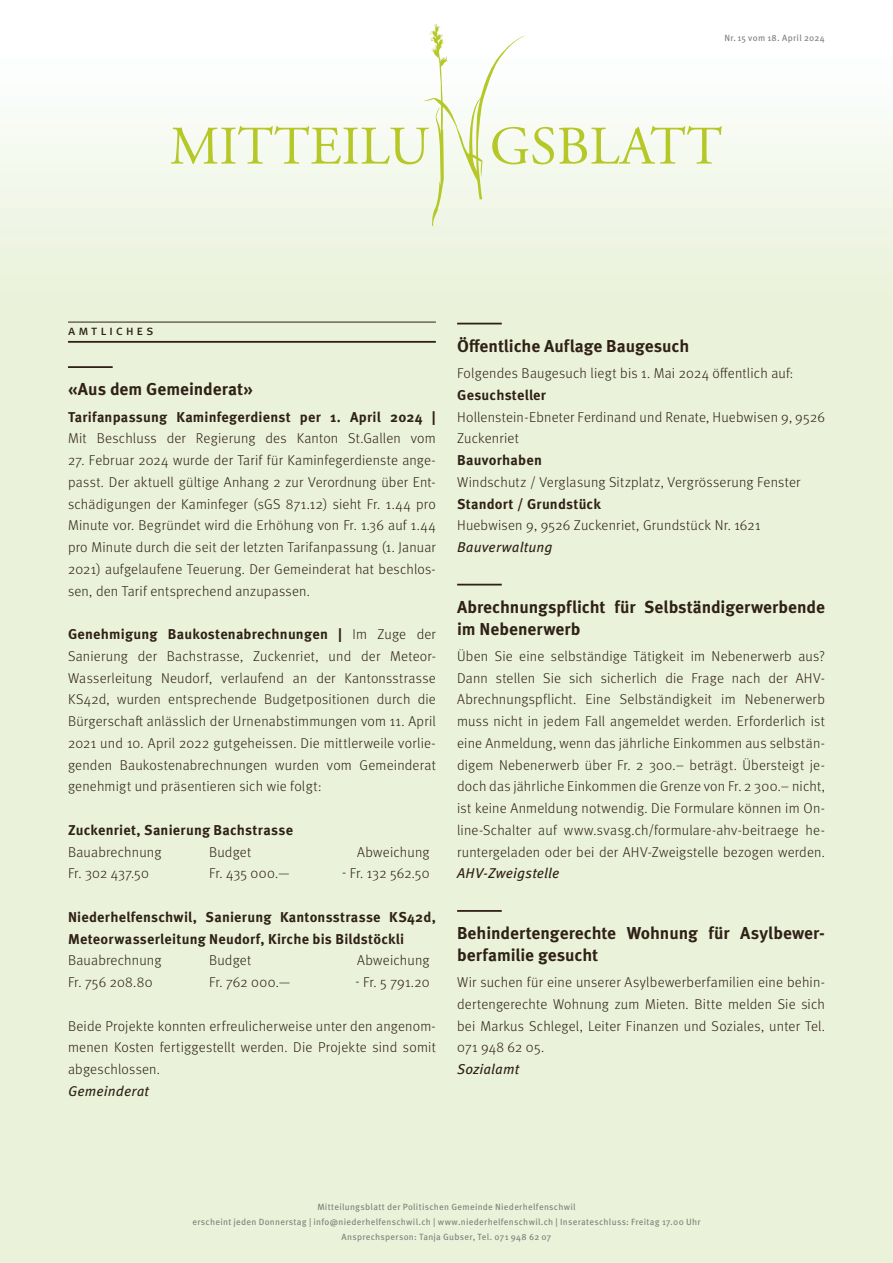
<style>
.page{position:relative;width:893px;height:1263px;background:#fff}
.page>*{position:absolute;margin:0;border:0;box-sizing:border-box;transform-origin:0 0}
._1_Haupttitel{font:700 17.25px/21.8px "Meta Pro";letter-spacing:-.005em;color:#2f2116}
._3_Lauftext{font:300 14.25px/21.8px "Meta Pro";letter-spacing:.015em;color:#2f2116;text-align:justify}
._3_Lauftext-2{font:700 14.25px/21.8px "Meta Pro";letter-spacing:.015em;color:#2f2116}
.Absender{font:italic 14.25px "Meta Pro";letter-spacing:.01em;color:#2f2116}
.Kapitel{font:13.5px "Meta OT";letter-spacing:.21em;color:#2f2116}
.t1{font:9px "Meta OT";letter-spacing:.035em;color:#807d7a}
.s1{font-weight:300}
.s2{font-weight:700}
.s3{font-weight:400;font-style:italic}
</style>
<div class="page">
<div style="left:0;top:315px;width:893px;height:948px;background:#eaf2d9"></div>
<div style="left:0;top:54px;width:893px;height:261px;background:linear-gradient(to bottom,#fdfeff,#e8f1d7)"></div>
<svg style="left:171px;top:24px;width:551px;height:202px"></svg>
<hr style="left:68px;top:322px;width:368px;height:1px;background:#2f2116">
<hr style="left:68px;top:341px;width:368px;height:2px;background:#2f2116">
<hr style="left:68px;top:366px;width:45px;height:2px;background:#2f2116">
<hr style="left:457px;top:323px;width:45px;height:1px;background:#2f2116">
<hr style="left:457px;top:584px;width:45px;height:1px;background:#2f2116">
<hr style="left:457px;top:910px;width:45px;height:2px;background:#2f2116">
<p class="t1" style="left:724px;top:33px;width:102px">Nr. 15 vom 18. April 2024</p>
<p class="Kapitel" style="left:68px;top:322px;width:87px">Amtliches</p>
<p class="_1_Haupttitel" style="left:68px;top:377px;width:186px">«Aus dem Gemeinderat»</p>
<p class="_3_Lauftext-2" style="left:68px;top:405px;width:369px">Tarifanpassung Kaminfegerdienst per 1. April 2024 |<br><span class="s1">Mit Beschluss der Regierung des Kanton St.Gallen vom</span></p>
<p class="_3_Lauftext" style="left:68px;top:449px;width:369px">27. Februar 2024 wurde der Tarif für Kaminfegerdienste ange&shy;passt. Der aktuell gültige Anhang 2 zur Verordnung über Ent&shy;schädigungen der Kaminfeger (sGS 871.12) sieht Fr. 1.44 pro Minute vor. Begründet wird die Erhöhung von Fr. 1.36 auf 1.44 pro Minute durch die seit der letzten Tarifanpassung (1. Januar 2021) aufgelaufene Teuerung. Der Gemeinderat hat beschlos&shy;sen, den Tarif entsprechend anzupassen.</p>
<p class="_3_Lauftext" style="left:68px;top:623px;width:369px"><span class="s2">Genehmigung Baukostenabrechnungen |</span> Im Zuge der Sanierung der Bachstrasse, Zuckenriet, und der Meteor-Wasserleitung Neudorf, verlaufend an der Kantonsstrasse KS42d, wurden entsprechende Budgetpositionen durch die Bürgerschaft anlässlich der Urnenabstimmungen vom 11. April 2021 und 10. April 2022 gutgeheissen. Die mittlerweile vorlie&shy;genden Baukostenabrechnungen wurden vom Gemeinderat genehmigt und präsentieren sich wie folgt:</p>
<p class="_3_Lauftext-2" style="left:68px;top:818px;width:226px">Zuckenriet, Sanierung Bachstrasse</p>
<p class="_3_Lauftext" style="left:68px;top:840px;width:95px">Bauabrechnung</p>
<p class="_3_Lauftext" style="left:209px;top:840px;width:44px">Budget</p>
<p class="_3_Lauftext" style="left:357px;top:840px;width:74px">Abweichung</p>
<p class="_3_Lauftext" style="left:68px;top:862px;width:82px">Fr. 302 437.50</p>
<p class="_3_Lauftext" style="left:209px;top:862px;width:82px">Fr. 435 000.—</p>
<p class="_3_Lauftext" style="left:342px;top:862px;width:89px">- Fr. 132 562.50</p>
<p class="_3_Lauftext-2" style="left:68px;top:905px;width:369px">Niederhelfenschwil, Sanierung Kantonsstrasse KS42d,<br>Meteorwasserleitung Neudorf, Kirche bis Bildstöckli</p>
<p class="_3_Lauftext" style="left:68px;top:949px;width:95px">Bauabrechnung</p>
<p class="_3_Lauftext" style="left:209px;top:949px;width:44px">Budget</p>
<p class="_3_Lauftext" style="left:357px;top:949px;width:74px">Abweichung</p>
<p class="_3_Lauftext" style="left:68px;top:971px;width:86px">Fr. 756 208.80</p>
<p class="_3_Lauftext" style="left:209px;top:971px;width:83px">Fr. 762 000.—</p>
<p class="_3_Lauftext" style="left:355px;top:971px;width:76px">- Fr. 5 791.20</p>
<p class="_3_Lauftext" style="left:68px;top:1014px;width:369px">Beide Projekte konnten erfreulicherweise unter den angenom&shy;menen Kosten fertiggestellt werden. Die Projekte sind somit abgeschlossen.</p>
<p class="Absender" style="left:68px;top:1080px;width:82px">Gemeinderat</p>
<p class="_1_Haupttitel" style="left:457px;top:334px;width:234px">Öffentliche Auflage Baugesuch</p>
<p class="_3_Lauftext" style="left:457px;top:362px;width:337px">Folgendes Baugesuch liegt bis 1. Mai 2024 öffentlich auf:</p>
<p class="_3_Lauftext-2" style="left:457px;top:383px;width:90px">Gesuchsteller</p>
<p class="_3_Lauftext" style="left:457px;top:405px;width:369px">Hollenstein-Ebneter Ferdinand und Renate, Huebwisen 9, 9526<br>Zuckenriet</p>
<p class="_3_Lauftext-2" style="left:457px;top:448px;width:86px">Bauvorhaben</p>
<p class="_3_Lauftext" style="left:457px;top:470px;width:345px">Windschutz / Verglasung Sitzplatz, Vergrösserung Fenster</p>
<p class="_3_Lauftext-2" style="left:457px;top:492px;width:145px">Standort / Grundstück</p>
<p class="_3_Lauftext" style="left:457px;top:514px;width:305px">Huebwisen 9, 9526 Zuckenriet, Grundstück Nr. 1621</p>
<p class="Absender" style="left:457px;top:536px;width:97px">Bauverwaltung</p>
<p class="_1_Haupttitel" style="left:457px;top:595px;width:369px">Abrechnungspflicht für Selbständigerwerbende im Nebenerwerb</p>
<p class="_3_Lauftext" style="left:457px;top:644px;width:369px">Üben Sie eine selbständige Tätigkeit im Nebenerwerb aus?<br>Dann stellen Sie sich sicherlich die Frage nach der AHV-Abrechnungspflicht. Eine Selbständigkeit im Nebenerwerb muss nicht in jedem Fall angemeldet werden. Erforderlich ist eine Anmeldung, wenn das jährliche Einkommen aus selbstän&shy;digem Nebenerwerb über Fr. 2 300.– beträgt. Übersteigt je&shy;doch das jährliche Einkommen die Grenze von Fr. 2 300.– nicht, ist keine Anmeldung notwendig. Die Formulare können im On&shy;line-Schalter auf www.svasg.ch/formulare-ahv-beitraege he&shy;runtergeladen oder bei der AHV-Zweigstelle bezogen werden.<br><span class="s3">AHV-Zweigstelle</span></p>
<p class="_1_Haupttitel" style="left:457px;top:921px;width:369px">Behindertengerechte Wohnung für Asylbewer&shy;berfamilie gesucht</p>
<p class="_3_Lauftext" style="left:457px;top:971px;width:369px">Wir suchen für eine unserer Asylbewerberfamilien eine behin&shy;dertengerechte Wohnung zum Mieten. Bitte melden Sie sich bei Markus Schlegel, Leiter Finanzen und Soziales, unter Tel.<br>071 948 62 05.</p>
<p class="Absender" style="left:457px;top:1058px;width:64px">Sozialamt</p>
<p class="t1" style="left:317px;top:1201px;width:260px">Mitteilungsblatt der Politischen Gemeinde Niederhelfenschwil</p>
<p class="t1" style="left:192px;top:1216px;width:510px">erscheint jeden Donnerstag | info@niederhelfenschwil.ch | www.niederhelfenschwil.ch | Inserateschluss: Freitag 17.00 Uhr</p>
<p class="t1" style="left:342px;top:1231px;width:211px">Ansprechsperson: Tanja Gubser, Tel. 071 948 62 07</p>
</div>
